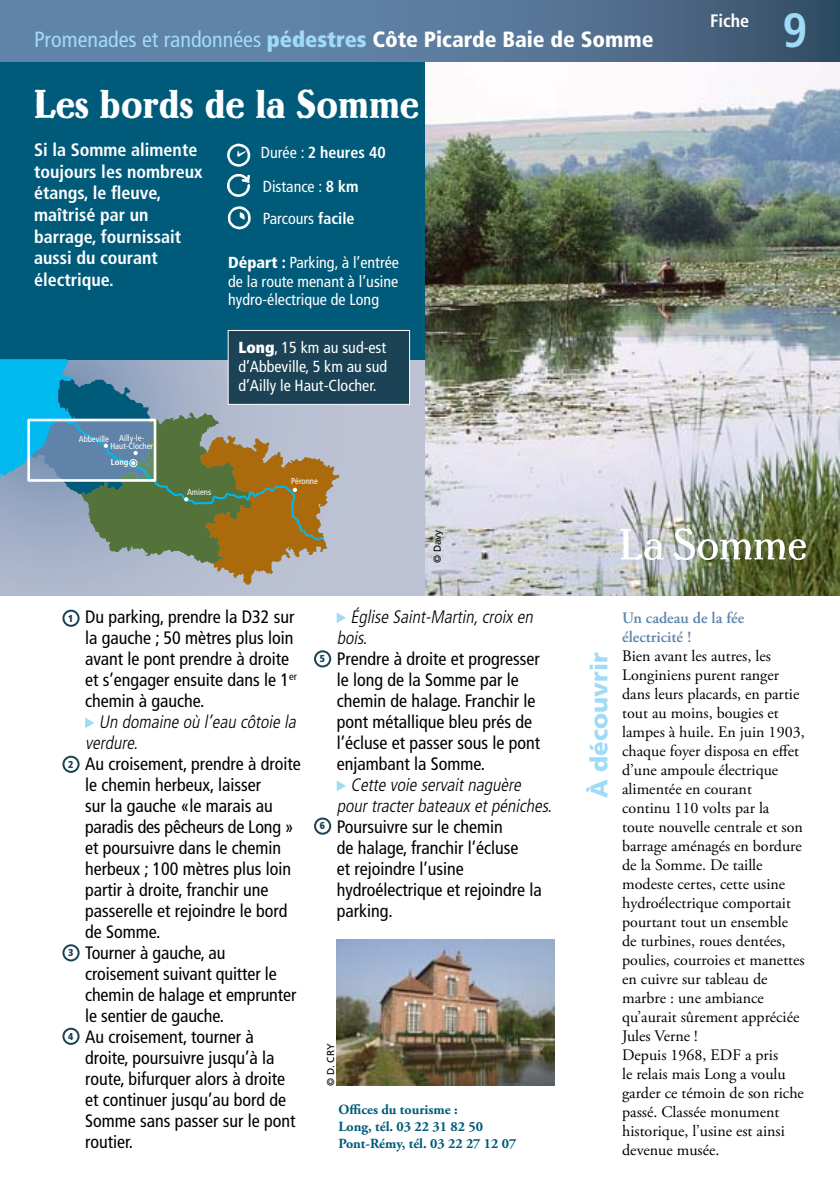
<style>
.page{position:relative;width:840px;height:1191px;background:#fff}
.page>*{position:absolute;margin:0;border:0;box-sizing:border-box;transform-origin:0 0}
.t1{font:700 condensed 48px "Frutiger";color:#9fdaf7}
.t2{font:40px "Lo Type";color:#fff}
.t3{font:900 24px "Frutiger";color:#9fdaf7}
.t4{font:condensed 22px "Frutiger";color:#9fdaf7}
.t5{font:condensed 18px/21px "Frutiger";color:#000}
.t6{font:italic 300 condensed 18px/21px "Frutiger";color:#000}
.t7{font:700 condensed 18px/21.6px "Frutiger";color:#fff}
.t8{font:16px/19px "Adobe Garamond Pro";color:#000}
.t9{font:condensed 16px/19px "Frutiger";color:#fff;text-align:justify}
.t10{font:600 16px/19px "Adobe Garamond Pro";color:#6084a9}
.t11{font:700 14px/17px "Adobe Garamond Pro";color:#005a7a}
.t12{font:10px "Frutiger";color:#000}
.t13{font:900 condensed 10px "Frutiger";color:#1b4355}
.t14{font:condensed 8.6px/7.8px "Frutiger";color:#fff}
.t15{font:700 condensed 8.6px "Frutiger";color:#fff}
.s1{font-weight:900}
.s2{font-weight:900;color:#fff}
.s3{font-weight:700}
</style>
<div class="page">
<div style="left:0;top:47px;width:425px;height:313px;background:#005a7a"></div>
<div style="left:0;top:360px;width:425px;height:235px;background:#bcc2d4"></div>
<svg style="left:0;top:359px;width:339px;height:225px"></svg>
<div style="left:129px;top:459px;width:8px;height:8px;border:1px solid #fff;border-radius:50%"></div>
<img style="left:425px;top:61px;width:414px;height:534px">
<svg style="left:620px;top:529px;width:43px;height:31px"></svg>
<svg style="left:673px;top:528px;width:132px;height:32px"></svg>
<svg style="left:85px;top:717px;width:9px;height:11px"></svg>
<svg style="left:336px;top:613px;width:10px;height:10px"></svg>
<svg style="left:336px;top:781px;width:10px;height:10px"></svg>
<svg style="left:0;top:0;width:839px;height:61px"></svg>
<div style="left:62px;top:609px;width:18px;height:18px;border:2px solid #1b4355;border-radius:50%"></div>
<div style="left:62px;top:755px;width:18px;height:18px;border:2px solid #1b4355;border-radius:50%"></div>
<svg style="left:227px;top:144px;width:23px;height:23px"></svg>
<svg style="left:227px;top:174px;width:23px;height:23px"></svg>
<svg style="left:228px;top:206px;width:22px;height:23px"></svg>
<div style="left:227px;top:330px;width:183px;height:75px;background:#1b4355;border:1px solid #fff"></div>
<div style="left:62px;top:1027px;width:18px;height:18px;border:2px solid #1b4355;border-radius:50%"></div>
<div style="left:314px;top:650px;width:17px;height:17px;border:2px solid #1b4355;border-radius:50%"></div>
<div style="left:62px;top:944px;width:18px;height:17px;border:2px solid #1b4355;border-radius:50%"></div>
<div style="left:314px;top:817px;width:17px;height:17px;border:2px solid #1b4355;border-radius:50%"></div>
<img style="left:336px;top:939px;width:218px;height:146px">
<p class="t4" style="left:34px;top:26px;width:621px">Promenades et randonnées <span class="s1">pédestres</span> <span class="s2">Côte Picarde Baie de Somme</span></p>
<h2 class="t2" style="left:34px;top:82px;width:386px">Les bords de la Somme</h2>
<p class="t7" style="left:34px;top:139px;width:170px">Si la Somme alimente toujours les nombreux étangs, le fleuve, maîtrisé par un barrage, fournissait aussi du courant électrique.</p>
<p class="t9" style="left:261px;top:136px;width:126px;line-height:33.8px">Durée : <span class="s3">2 heures 40<br></span>Distance : <span class="s3">8 km</span></p>
<p class="t9" style="left:263px;top:209px;width:93px">Parcours <span class="s3">facile</span></p>
<p class="t9" style="left:228px;top:252px;width:172px"><span class="s1">Départ :</span> Parking, à l’entrée de la route menant à l’usine hydro-électrique de Long</p>
<p class="t14" style="left:110px;top:435px;width:44px;text-indent:-32px">Abbeville Ailly-le-<br>Haut-Clocher</p>
<p class="t15" style="left:111px;top:456px;width:19px">Long</p>
<p class="t9" style="left:238px;top:338px;width:150px"><span class="s1">Long</span>, 15 km au sud-est d’Abbeville, 5 km au sud d’Ailly le Haut-Clocher.</p>
<p class="t14" style="left:187px;top:488px;width:26px">Amiens</p>
<p class="t14" style="left:291px;top:477px;width:28px">Péronne</p>
<p class="t12" style="left:431px;top:563px;width:35px;rotate:-90deg">© Davy</p>
<p class="t7" style="left:709px;top:10px;width:41px">Fiche</p>
<h1 class="t1" style="left:781px;top:1px;width:26px">9</h1>
<p class="t13" style="left:68px;top:612px;width:7px">1</p>
<p class="t13" style="left:68px;top:758px;width:7px">2</p>
<p class="t13" style="left:68px;top:946px;width:7px">3</p>
<p class="t13" style="left:68px;top:1030px;width:7px">4</p>
<p class="t5" style="left:85px;top:606px;width:213px">Du parking, prendre la D32 sur la gauche ; 50 mètres plus loin avant le pont prendre à droite et s’engager ensuite dans le 1<sup>er </sup>chemin à gauche.</p>
<p class="t6" style="left:85px;top:711px;width:216px;text-indent:14px">Un domaine où l’eau côtoie la verdure.</p>
<p class="t5" style="left:85px;top:753px;width:217px">Au croisement, prendre à droite le chemin herbeux, laisser<br>sur la gauche «le marais au paradis des pêcheurs de Long » et poursuivre dans le chemin herbeux ; 100 mètres plus loin partir à droite, franchir une passerelle et rejoindre le bord de Somme.<br>Tourner à gauche, au croisement suivant quitter le chemin de halage et emprunter le sentier de gauche.<br>Au croisement, tourner à droite, poursuivre jusqu’à la route, bifurquer alors à droite et continuer jusqu’au bord de<br>Somme sans passer sur le pont routier.</p>
<p class="t13" style="left:319px;top:652px;width:7px">5</p>
<p class="t13" style="left:319px;top:820px;width:7px">6</p>
<p class="t6" style="left:336px;top:606px;width:201px;text-indent:14px">Église Saint-Martin,croix en bois.</p>
<p class="t5" style="left:336px;top:648px;width:205px">Prendre à droite et progresser le long de la Somme par le chemin de halage. Franchir le pont métallique bleu prés de l’écluse et passer sous le pont enjambant la Somme.</p>
<p class="t6" style="left:336px;top:774px;width:220px;text-indent:14px">Cette voie servaitnaguère pourtracterbateaux etpéniches.</p>
<p class="t5" style="left:336px;top:816px;width:206px">Poursuivre sur le chemin<br>de halage, franchir l’écluse<br>et rejoindre l’usine hydroélectrique et rejoindre la parking.</p>
<p class="t12" style="left:324px;top:1086px;width:44px;rotate:-90deg">© D. CRY</p>
<p class="t11" style="left:338px;top:1101px;width:179px">Offices du tourisme :<br>Long, tél. 03 22 31 82 50<br>Pont-Rémy, tél. 03 22 27 12 07</p>
<h3 class="t3" style="left:584px;top:797px;width:146px;rotate:-90deg">À découvrir</h3>
<p class="t10" style="left:621px;top:608px;width:123px">Un cadeau de la fée électricité !</p>
<p class="t8" style="left:621px;top:646px;width:184px">Bien avant les autres, les<br>Longiniens purent ranger dans leurs placards, en partie tout au moins, bougies et lampes à huile. En juin 1903, chaque foyer disposa en effet d’une ampoule électrique alimentée en courant<br>continu 110 volts par la toute nouvelle centrale et son barrage aménagés en bordure de la Somme. De taille modeste certes, cette usine hydroélectrique comportait pourtant tout un ensemble de turbines, roues dentées, poulies, courroies et manettes en cuivre sur tableau de marbre : une ambiance qu’aurait sûrement appréciée<br>Jules Verne !<br>Depuis 1968, EDF a pris<br>le relais mais Long a voulu garder ce témoin de son riche passé. Classée monument historique, l’usine est ainsi devenue musée.</p>
</div>
